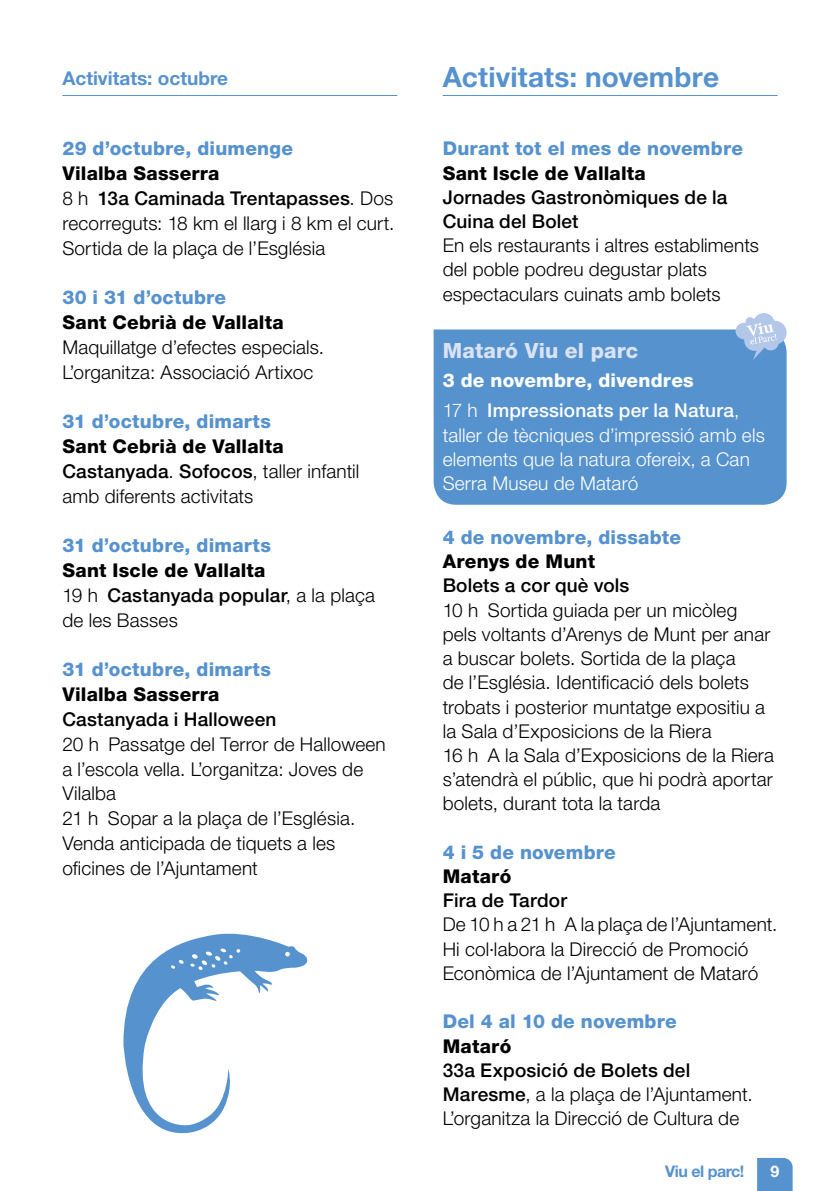
<style>
.page{position:relative;width:840px;height:1191px;background:#fff}
.page>*{position:absolute;margin:0;border:0;box-sizing:border-box;transform-origin:0 0}
.t1{font:700 28px "Helvetica Neue LT Std";letter-spacing:.005em;color:#5692ce}
.t2{font:800 21px "Helvetica Neue LT Std";letter-spacing:.005em;color:#dae2f4}
.t3{font:300 19px/24.2px "Helvetica Neue LT Std";letter-spacing:.01em;color:#000}
.t4{font:800 19px "Helvetica Neue LT Std";letter-spacing:.01em;color:#5692ce}
.t5{font:500 19px/24.2px "Helvetica Neue LT Std";letter-spacing:.01em;color:#000}
.t6{font:300 19px/24.2px "Helvetica Neue LT Std";letter-spacing:.01em;color:#fff}
.t7{font:800 19px "Helvetica Neue LT Std";letter-spacing:.01em;color:#000}
.t8{font:500 19px/29.8px "Helvetica Neue LT Std";letter-spacing:.01em;color:#fff}
.t9{font:700 19px "Helvetica Neue LT Std";color:#5692ce}
.t10{font:700 16px "Helvetica Neue LT Std";letter-spacing:-.03em;color:#5692ce}
.t11{font:700 16px "Helvetica Neue LT Std";color:#fff}
.s1{font-weight:800}
.s2{font-weight:500}
.s3{font-weight:300}
</style>
<div class="page">
<svg style="left:757px;top:1157px;width:35px;height:34px"></svg>
<div style="left:433px;top:329px;width:353px;height:176px;background:#5692ce"></div>
<svg style="left:735px;top:313px;width:51px;height:47px"></svg>
<hr style="left:62px;top:95px;width:335px;height:1px;background:#5692ce">
<hr style="left:442px;top:95px;width:335px;height:1px;background:#5692ce">
<svg style="left:123px;top:933px;width:185px;height:201px"></svg>
<p class="t9" style="left:62px;top:66px;width:167px">Activitats: octubre</p>
<p class="t4" style="left:62px;top:137px;width:232px">29 d’octubre, diumenge</p>
<p class="t3" style="left:62px;top:161px;width:333px;line-height:24.8px"><span class="s1">Vilalba Sasserra<br></span>8 h <span class="s2">13a Caminada Trentapasses</span>. Dos recorreguts: 18 km el llarg i 8 km el curt.<br>Sortida de la plaça de l’Església</p>
<p class="t4" style="left:62px;top:286px;width:165px">30 i 31 d’octubre</p>
<p class="t7" style="left:62px;top:311px;width:223px">Sant Cebrià de Vallalta</p>
<p class="t3" style="left:62px;top:334px;width:263px;line-height:24.8px">Maquillatge d’efectes especials.<br>L’organitza: Associació Artixoc</p>
<p class="t4" style="left:62px;top:410px;width:210px">31 d’octubre, dimarts</p>
<p class="t3" style="left:62px;top:433px;width:298px;line-height:24.8px"><span class="s1">Sant Cebrià de Vallalta<br></span><span class="s2">Castanyada</span>. <span class="s2">Sofocos</span>, taller infantil amb diferents activitats</p>
<p class="t4" style="left:62px;top:534px;width:210px">31 d’octubre, dimarts</p>
<p class="t3" style="left:62px;top:557px;width:314px;line-height:24.8px"><span class="s1">Sant Iscle de Vallalta<br></span>19 h <span class="s2">Castanyada popular</span>, a la plaça de les Basses</p>
<p class="t4" style="left:62px;top:658px;width:210px">31 d’octubre, dimarts</p>
<p class="t7" style="left:62px;top:683px;width:158px">Vilalba Sasserra</p>
<p class="t5" style="left:62px;top:707px;width:215px">Castanyada i Halloween</p>
<p class="t3" style="left:62px;top:731px;width:325px;line-height:24.8px">20 h Passatge del Terror de Halloween a l’escola vella. L’organitza: Joves de<br>Vilalba<br>21 h Sopar a la plaça de l’Església.<br>Venda anticipada de tiquets a les oficines de l’Ajuntament</p>
<h1 class="t1" style="left:442px;top:60px;width:278px">Activitats: novembre</h1>
<p class="t4" style="left:442px;top:137px;width:302px">Durant tot el mes de novembre</p>
<p class="t7" style="left:442px;top:161px;width:204px">Sant Iscle de Vallalta</p>
<p class="t5" style="left:442px;top:185px;width:286px">Jornades Gastronòmiques de la<br>Cuina del Bolet</p>
<p class="t3" style="left:442px;top:233px;width:318px">En els restaurants i altres establiments del poble podreu degustar plats espectaculars cuinats amb bolets</p>
<p class="t2" style="left:442px;top:337px;width:197px">Mataró Viu el parc</p>
<p class="t8" style="left:442px;top:365px;width:298px"><span class="s1">3 de novembre, divendres<br></span><span class="s3">17 h</span> Impressionats per la Natura<span class="s3">,</span></p>
<p class="t6" style="left:442px;top:422px;width:323px">taller de tècniques d’impressió amb els elements que la natura ofereix, a Can<br>Serra Museu de Mataró</p>
<p class="t4" style="left:442px;top:526px;width:240px">4 de novembre, dissabte</p>
<p class="t7" style="left:442px;top:550px;width:154px">Arenys de Munt</p>
<p class="t5" style="left:442px;top:573px;width:188px">Bolets a cor què vols</p>
<p class="t3" style="left:442px;top:597px;width:332px">10 h Sortida guiada per un micòleg pels voltants d’Arenys de Munt per anar a buscar bolets. Sortida de la plaça<br>de l’Església. Identificació dels bolets trobats i posterior muntatge expositiu a la Sala d’Exposicions de la Riera<br>16 h A la Sala d’Exposicions de la Riera s’atendrà el públic, que hi podrà aportar bolets, durant tota la tarda</p>
<p class="t4" style="left:442px;top:840px;width:175px">4 i 5 de novembre</p>
<p class="t7" style="left:442px;top:865px;width:70px">Mataró</p>
<p class="t5" style="left:442px;top:888px;width:126px">Fira de Tardor</p>
<p class="t3" style="left:442px;top:912px;width:336px">De 10 h a 21 h A la plaça de l’Ajuntament.<br>Hi col·labora la Direcció de Promoció<br>Econòmica de l’Ajuntament de Mataró</p>
<p class="t4" style="left:442px;top:1010px;width:235px">Del 4 al 10 de novembre</p>
<p class="t7" style="left:442px;top:1034px;width:70px">Mataró</p>
<p class="t3" style="left:442px;top:1057px;width:311px"><span class="s2">33a Exposició de Bolets del<br>Maresme</span>, a la plaça de l’Ajuntament.<br>L’organitza la Direcció de Cultura de</p>
<p class="t10" style="left:664px;top:1161px;width:81px">Viu el parc!</p>
<p class="t11" style="left:770px;top:1161px;width:10px">9</p>
</div>
